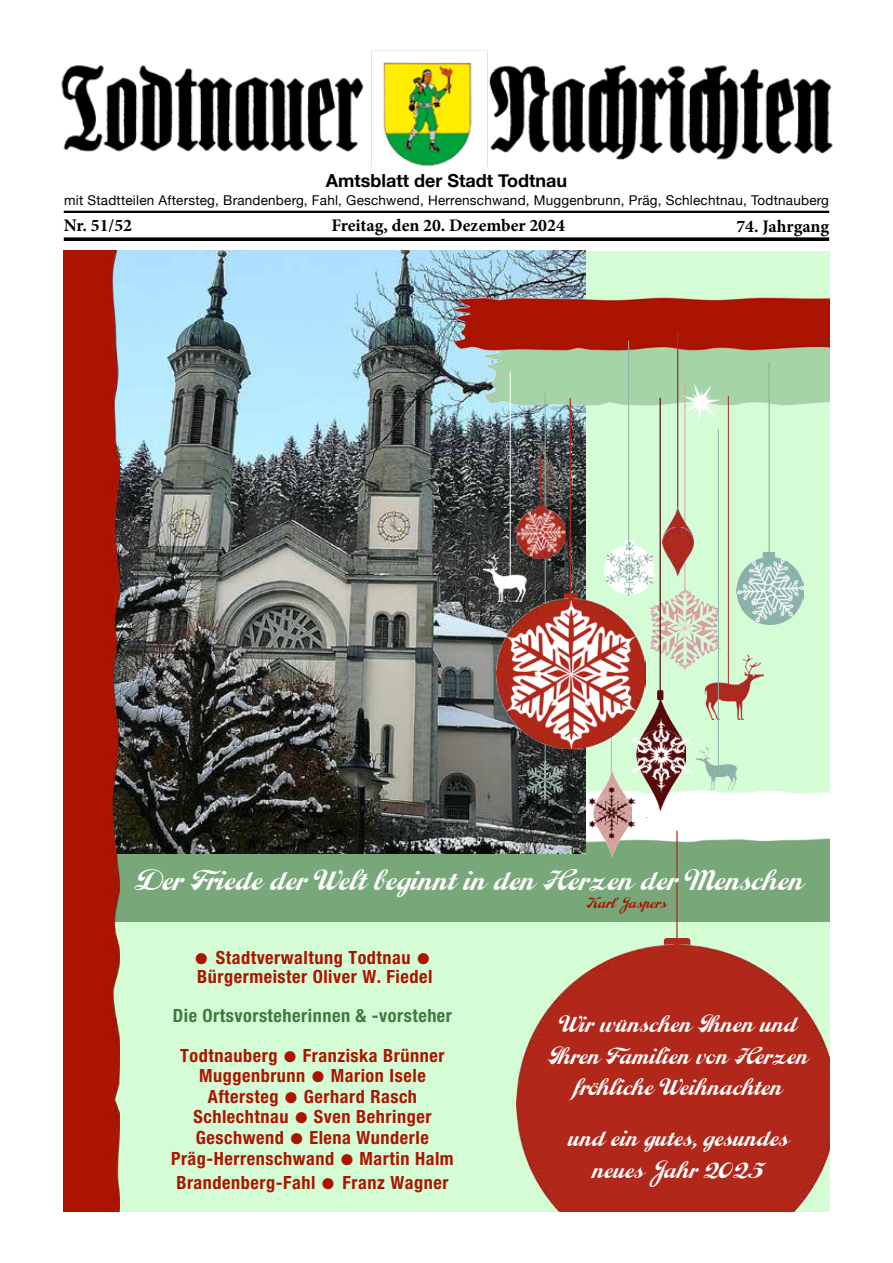
<style>
.page{position:relative;width:893px;height:1263px;background:#fff}
.page>*{position:absolute;margin:0;border:0;box-sizing:border-box;transform-origin:0 0}
.t1{font:32.85px "Moonshine Script NF";color:#fff}
.t2{font:26.7px/31.7px "Moonshine Script NF";color:#fff;text-align:center}
.t3{font:700 condensed 18.15px/20.4px "Helvetica Neue";letter-spacing:.03em;color:#ab1500}
.t4{font:700 condensed 18.15px "Helvetica Neue";letter-spacing:.03em;color:#407742}
.t5{font:700 18px "Helvetica Neue";color:#000}
.t6{font:700 17.7px "Minion Pro";color:#000}
.t7{font:16.95px "Moonshine Script NF";color:#ab1500}
.t8{font:13.5px "Helvetica Neue";letter-spacing:.015em;color:#000}
.s1{font-family:"Ping Fang SC";font-weight:600;font-stretch:normal;font-size:14.55px}
</style>
<div class="page">
<div style="left:106px;top:893px;width:723px;height:319px;background:#d4fdd5"></div>
<div style="left:454px;top:251px;width:375px;height:564px;background:#d4fdd5"></div>
<div style="left:106px;top:801px;width:723px;height:120px;background:#78a779"></div>
<img style="left:586px;top:790px;width:243px;height:53px">
<img style="left:119px;top:251px;width:467px;height:603px">
<img style="left:454px;top:355px;width:375px;height:56px">
<img style="left:423px;top:292px;width:406px;height:63px">
<svg style="left:682px;top:383px;width:39px;height:39px"></svg>
<img style="left:604px;top:555px;width:50px;height:29px">
<svg style="left:625px;top:540px;width:9px;height:2px"></svg>
<img style="left:736px;top:557px;width:68px;height:67px">
<img style="left:738px;top:559px;width:65px;height:62px">
<hr style="left:677px;top:332px;width:1px;height:205px;background:#ae291f">
<img style="left:649px;top:585px;width:73px;height:86px">
<img style="left:652px;top:700px;width:17px;height:17px">
<img style="left:636px;top:792px;width:50px;height:20px">
<img style="left:631px;top:717px;width:62px;height:75px">
<svg style="left:657px;top:690px;width:7px;height:10px"></svg>
<hr style="left:660px;top:398px;width:1px;height:295px;background:#580a0f">
<img style="left:705px;top:654px;width:58px;height:65px">
<hr style="left:728px;top:396px;width:1px;height:294px;background:#ac2925">
<hr style="left:685px;top:385px;width:1px;height:205px;background:#dba2a0">
<img style="left:668px;top:506px;width:20px;height:21px">
<img style="left:663px;top:527px;width:30px;height:50px">
<hr style="left:768px;top:362px;width:2px;height:205px;background:#8bb3a9">
<svg style="left:762px;top:552px;width:13px;height:6px"></svg>
<img style="left:484px;top:554px;width:42px;height:48px">
<hr style="left:510px;top:372px;width:1px;height:204px;background:#fff">
<img style="left:605px;top:542px;width:47px;height:53px">
<img style="left:696px;top:744px;width:41px;height:46px">
<hr style="left:718px;top:429px;width:1px;height:340px;background:#8bb3a9">
<hr style="left:628px;top:340px;width:1px;height:205px;background:#8bb3a9">
<hr style="left:611px;top:617px;width:1px;height:205px;background:#dba2a0">
<img style="left:605px;top:769px;width:26px;height:17px">
<img style="left:593px;top:839px;width:38px;height:18px">
<img style="left:588px;top:786px;width:47px;height:53px">
<img style="left:527px;top:760px;width:35px;height:40px">
<hr style="left:545px;top:393px;width:1px;height:384px;background:#8bb3a9">
<hr style="left:570px;top:398px;width:1px;height:205px;background:#ae291f">
<svg style="left:564px;top:593px;width:14px;height:5px"></svg>
<img style="left:497px;top:598px;width:148px;height:150px">
<img style="left:505px;top:600px;width:131px;height:149px">
<img style="left:516px;top:509px;width:50px;height:50px">
<hr style="left:540px;top:454px;width:1px;height:63px;background:#ae291f">
<img style="left:517px;top:510px;width:49px;height:47px">
<svg style="left:536px;top:505px;width:10px;height:5px"></svg>
<hr style="left:676px;top:831px;width:2px;height:113px;background:#ae291f">
<svg style="left:664px;top:938px;width:27px;height:6px"></svg>
<img style="left:517px;top:944px;width:312px;height:268px">
<img style="left:61px;top:50px;width:772px;height:117px">
<hr style="left:64px;top:211px;width:765px;height:2px;background:#000">
<svg style="left:64px;top:237px;width:765px;height:4px;background:#191919"></svg>
<img style="left:64px;top:251px;width:55px;height:961px">
<p class="t5" style="left:326px;top:166px;width:243px">Amtsblatt der Stadt Todtnau</p>
<p class="t8" style="left:64px;top:190px;width:766px">mit Stadtteilen Aftersteg, Brandenberg, Fahl, Geschwend, Herrenschwand, Muggenbrunn, Präg, Schlechtnau, Todtnauberg</p>
<p class="t6" style="left:64px;top:213px;width:70px">Nr. 51/52</p>
<p class="t6" style="left:331px;top:213px;width:235px">Freitag, den 20. Dezember 2024</p>
<p class="t6" style="left:736px;top:214px;width:94px">74. Jahrgang</p>
<h1 class="t1" style="left:135px;top:862px;width:670px">Der Friede der Welt beginnt in den Herzen der Menschen</h1>
<p class="t7" style="left:586px;top:894px;width:82px">Karl Jaspers</p>
<p class="t3" style="left:194px;top:947px;width:240px;line-height:19.5px"><span class="s1">●</span> Stadtverwaltung Todtnau <span class="s1">●<br></span>Bürgermeister Oliver W. Fiedel</p>
<p class="t4" style="left:173px;top:1005px;width:281px">Die Ortsvorsteherinnen &amp; -vorsteher</p>
<p class="t3" style="left:171px;top:1045px;width:284px;text-align:center">Todtnauberg <span class="s1">●</span> Franziska Brünner<br>Muggenbrunn <span class="s1">●</span> Marion Isele<br>Aftersteg <span class="s1">●</span> Gerhard Rasch<br>Schlechtnau <span class="s1">●</span> Sven Behringer<br>Geschwend <span class="s1">●</span> Elena Wunderle<br>Präg-Herrenschwand <span class="s1">●</span> Martin Halm</p>
<p class="t3" style="left:176px;top:1172px;width:274px">Brandenberg-Fahl <span class="s1">●</span> Franz Wagner</p>
<h2 class="t2" style="left:548px;top:1009px;width:262px">Wir wünschen Ihnen und<br>Ihren Familien von Herzen fröhliche Weihnachten</h2>
<h2 class="t2" style="left:568px;top:1124px;width:222px">und ein gutes, gesundes neues Jahr 2025</h2>
</div>
